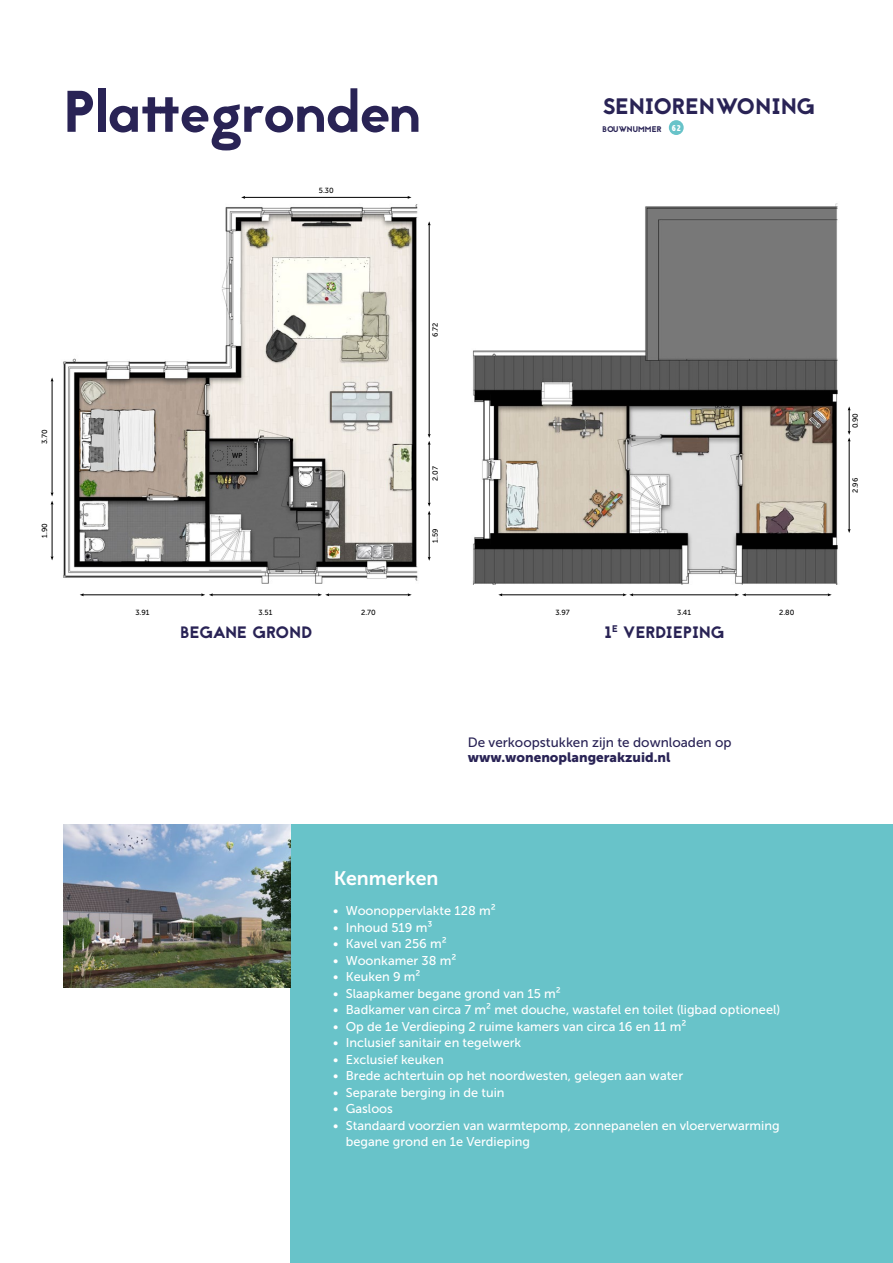
<style>
.page{position:relative;width:893px;height:1263px;background:#fff}
.page>*{position:absolute;margin:0;border:0;box-sizing:border-box;transform-origin:0 0}
.t1{font:58.5px "Jaapokki";color:#292355}
.t2{font:22.35px "Jaapokki";letter-spacing:.01em;color:#292355}
.t3{font:19.5px "Museo Sans 700";color:#fff}
.t4{font:16.5px "Jaapokki";letter-spacing:.01em;color:#292355}
.t5{font:13.5px "Museo Sans 500";color:#292355}
.t6{font:13.5px "Museo Sans 900";color:#292355}
.t7{font:12.75px/16.5px "Museo Sans 500";color:#fff}
.t8{font:8.25px "Jaapokki";letter-spacing:.01em;color:#292355}
.t9{font:7.35px "Museo Sans 500";color:#000}
.s1{font-family:"Museo Sans Cond 900";color:#fff}
</style>
<div class="page">
<div style="left:669px;top:120px;width:15px;height:15px;background:#68c3c9;border-radius:50%"></div>
<img style="left:50px;top:196px;width:381px;height:388px">
<hr style="left:328px;top:594px;width:81px;height:1px;background:#000">
<hr style="left:212px;top:594px;width:107px;height:1px;background:#000">
<svg style="left:318px;top:593px;width:11px;height:3px"></svg>
<hr style="left:83px;top:594px;width:119px;height:1px;background:#000">
<svg style="left:201px;top:593px;width:12px;height:3px"></svg>
<hr style="left:429px;top:514px;width:1px;height:44px;background:#000">
<svg style="left:428px;top:557px;width:3px;height:4px"></svg>
<hr style="left:429px;top:444px;width:1px;height:59px;background:#000">
<svg style="left:428px;top:503px;width:3px;height:12px"></svg>
<hr style="left:429px;top:224px;width:1px;height:211px;background:#000">
<svg style="left:428px;top:434px;width:3px;height:11px"></svg>
<hr style="left:244px;top:197px;width:164px;height:1px;background:#000">
<svg style="left:241px;top:196px;width:4px;height:3px"></svg>
<svg style="left:407px;top:196px;width:4px;height:3px"></svg>
<hr style="left:52px;top:504px;width:1px;height:53px;background:#000">
<svg style="left:51px;top:556px;width:3px;height:4px"></svg>
<hr style="left:52px;top:381px;width:1px;height:112px;background:#000">
<svg style="left:51px;top:377px;width:3px;height:4px"></svg>
<svg style="left:51px;top:492px;width:3px;height:13px"></svg>
<img style="left:472px;top:203px;width:379px;height:381px">
<hr style="left:501px;top:594px;width:123px;height:1px;background:#000">
<hr style="left:632px;top:594px;width:104px;height:1px;background:#000">
<svg style="left:623px;top:593px;width:10px;height:3px"></svg>
<hr style="left:745px;top:594px;width:84px;height:1px;background:#000">
<svg style="left:735px;top:593px;width:11px;height:3px"></svg>
<hr style="left:849px;top:441px;width:1px;height:89px;background:#000">
<svg style="left:848px;top:529px;width:3px;height:4px"></svg>
<svg style="left:848px;top:406px;width:3px;height:35px"></svg>
<div style="left:291px;top:825px;width:602px;height:438px;background:#68c3c9"></div>
<img style="left:64px;top:825px;width:227px;height:162px">
<h1 class="t1" style="left:64px;top:71px;width:358px">Plattegronden</h1>
<p class="t9" style="left:319px;top:186px;width:16px">5.30</p>
<h2 class="t2" style="left:602px;top:91px;width:214px">SENIORENWONING</h2>
<p class="t8" style="left:602px;top:123px;width:80px">BOUWNUMMER <span class="s1">62</span></p>
<p class="t9" style="left:41px;top:444px;width:16px;rotate:-90deg">3.70</p>
<p class="t9" style="left:41px;top:538px;width:16px;rotate:-90deg">1.90</p>
<p class="t9" style="left:431px;top:337px;width:16px;rotate:-90deg">6.72</p>
<p class="t9" style="left:431px;top:481px;width:16px;rotate:-90deg">2.07</p>
<p class="t9" style="left:135px;top:608px;width:16px">3.91</p>
<p class="t9" style="left:258px;top:608px;width:15px">3.51</p>
<p class="t9" style="left:361px;top:608px;width:16px">2.70</p>
<p class="t9" style="left:431px;top:543px;width:16px;rotate:-90deg">1.59</p>
<p class="t9" style="left:555px;top:608px;width:16px">3.97</p>
<p class="t9" style="left:677px;top:608px;width:15px">3.41</p>
<p class="t9" style="left:779px;top:608px;width:17px">2.80</p>
<p class="t4" style="left:181px;top:621px;width:133px">BEGANE GROND</p>
<p class="t4" style="left:604px;top:621px;width:122px">1<sup>E</sup> VERDIEPING</p>
<p class="t5" style="left:468px;top:735px;width:266px">De verkoopstukken zijn te downloaden op</p>
<p class="t6" style="left:468px;top:749px;width:204px">www.wonenoplangerakzuid.nl</p>
<h3 class="t3" style="left:334px;top:867px;width:106px">Kenmerken</h3>
<p class="t7" style="left:333px;top:902px;width:164px">• Woonoppervlakte 128 m²</p>
<p class="t7" style="left:333px;top:919px;width:101px">• Inhoud 519 m³</p>
<p class="t7" style="left:333px;top:935px;width:115px">• Kavel van 256 m²</p>
<p class="t7" style="left:333px;top:952px;width:125px">• Woonkamer 38 m²</p>
<p class="t7" style="left:333px;top:968px;width:89px">• Keuken 9 m²</p>
<p class="t7" style="left:333px;top:985px;width:229px">• Slaapkamer begane grond van 15 m²</p>
<p class="t7" style="left:333px;top:1001px;width:449px">• Badkamer van circa 7 m² met douche, wastafel en toilet (ligbad optioneel)</p>
<p class="t7" style="left:333px;top:1018px;width:355px">• Op de 1e Verdieping 2 ruime kamers van circa 16 en 11 m²</p>
<p class="t7" style="left:333px;top:1034px;width:190px">• Inclusief sanitair en tegelwerk</p>
<p class="t7" style="left:333px;top:1051px;width:112px">• Exclusief keuken</p>
<p class="t7" style="left:333px;top:1067px;width:351px">• Brede achtertuin op het noordwesten, gelegen aan water</p>
<p class="t7" style="left:333px;top:1084px;width:173px">• Separate berging in de tuin</p>
<p class="t7" style="left:333px;top:1100px;width:61px">• Gasloos</p>
<p class="t7" style="left:346px;top:1117px;width:435px;text-indent:-13px">• Standaard voorzien van warmtepomp, zonnepanelen en vloerverwarming begane grond en 1e Verdieping</p>
<p class="t9" style="left:851px;top:428px;width:17px;rotate:-90deg">0.90</p>
<p class="t9" style="left:851px;top:493px;width:16px;rotate:-90deg">2.96</p>
</div>
